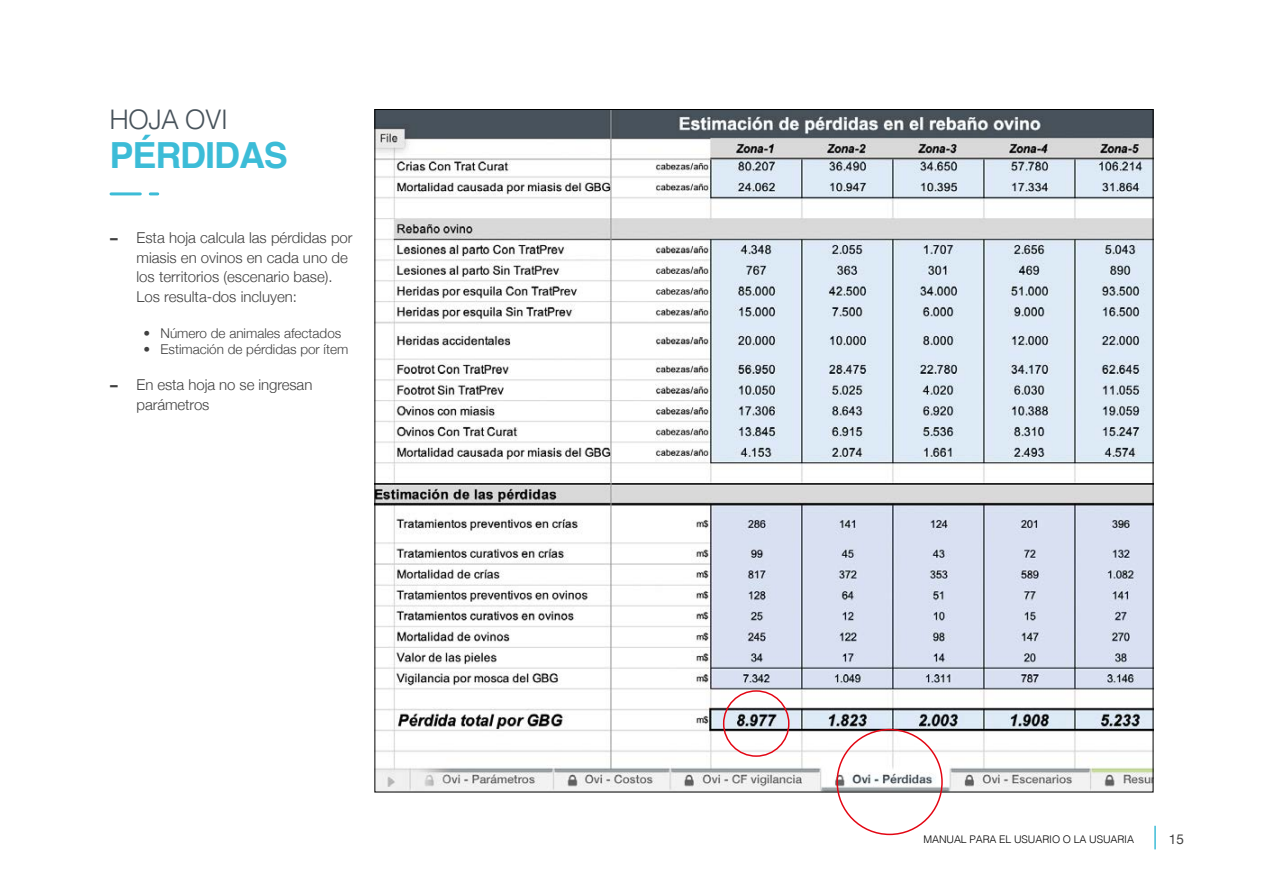
<style>
.page{position:relative;width:1263px;height:893px;background:#fff}
.page>*{position:absolute;margin:0;border:0;box-sizing:border-box;transform-origin:0 0}
.título{font:700 36px "Helvetica";letter-spacing:-.03em;color:#3cbcd7}
.título-2{font:300 27px "Helvetica";letter-spacing:-.03em;color:#48535b}
.t1{font:300 15px/19.5px "Helvetica Neue";color:#404040}
.t2{font:300 13.5px "Helvetica Neue";color:#404040}
.t3{font:13.5px "Helvetica Neue";color:#404040}
.t4{font:300 10.5px "Helvetica";letter-spacing:-.01em;color:#000}
.s1{font-family:"Helvetica Neue LT Pro";font-weight:800}
</style>
<div class="page">
<hr style="left:1154px;top:826px;width:2px;height:23px;background:#3cbcd7">
<hr style="left:111px;top:192px;width:29px;height:3px;background:#3cbcd7">
<svg style="left:150px;top:192px;width:8px;height:3px"></svg>
<img style="left:377px;top:111px;width:774px;height:679px">
<div style="left:836px;top:729px;width:107px;height:106px;border:2px solid #e30613;border-radius:50%"></div>
<div style="left:723px;top:690px;width:66px;height:67px;border:2px solid #e30613;border-radius:50%"></div>
<p class="título-2" style="left:110px;top:96px;width:120px">HOJA OVI</p>
<p class="título" style="left:110px;top:126px;width:180px">PÉRDIDAS</p>
<p class="t1" style="left:136px;top:227px;width:218px;text-indent:-27px"><span class="s1">−</span> Esta hoja calcula las pérdidas por miasis en ovinos en cada uno de los territorios (escenario base).<br>Los resulta-dos incluyen:</p>
<p class="t2" style="left:144px;top:322px;width:199px">• Número de animales afectados</p>
<p class="t2" style="left:144px;top:338px;width:206px">• Estimación de pérdidas por ítem</p>
<p class="t1" style="left:136px;top:374px;width:177px;text-indent:-27px"><span class="s1">−</span> En esta hoja no se ingresan parámetros</p>
<p class="t4" style="left:923px;top:830px;width:212px">MANUAL PARA EL USUARIO O LA USUARIA</p>
<p class="t3" style="left:1169px;top:829px;width:17px">15</p>
</div>
